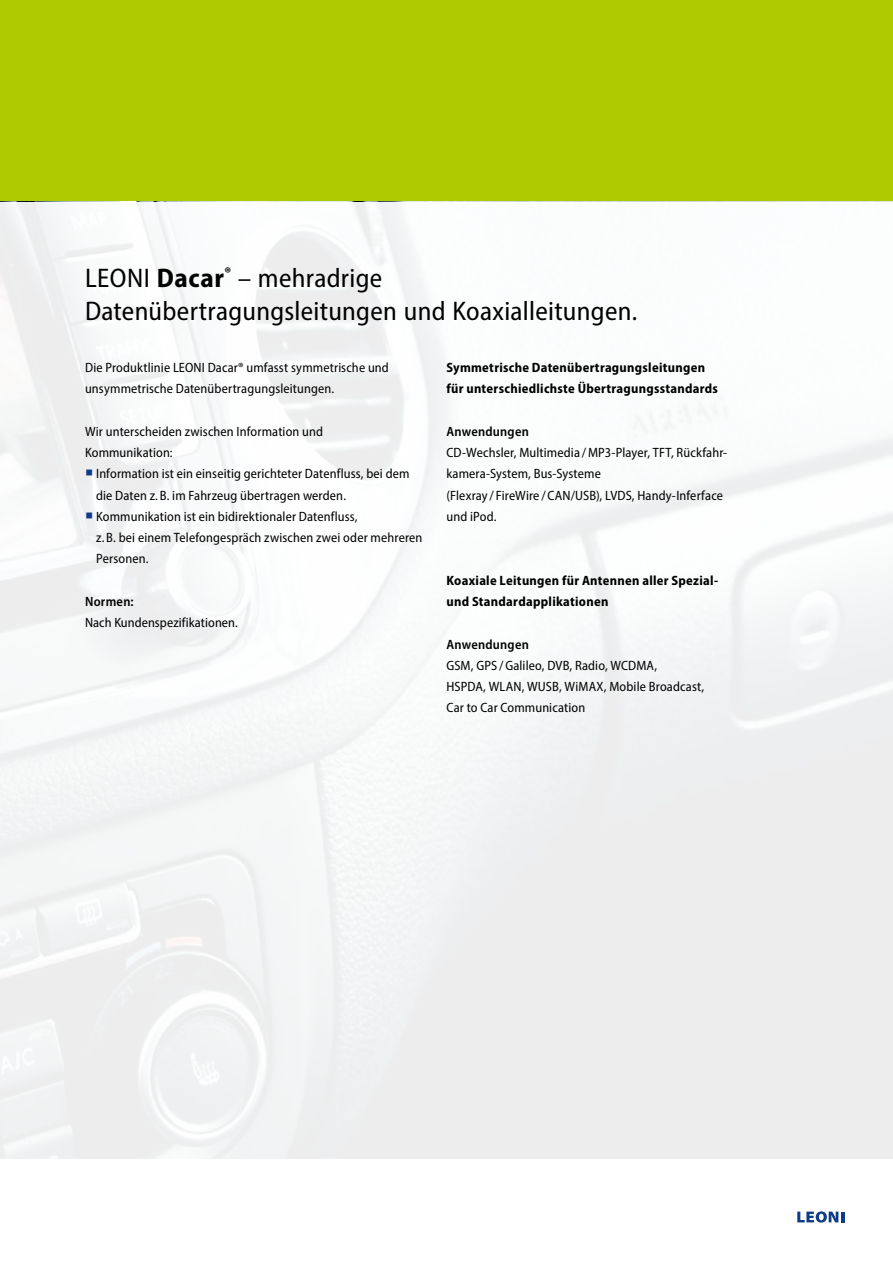
<style>
.page{position:relative;width:893px;height:1263px;background:#fff}
.page>*{position:absolute;margin:0;border:0;box-sizing:border-box;transform-origin:0 0}
.t1{font:semi-condensed 27px/33px "Myriad Pro";letter-spacing:.01em;color:#000}
.t2{font:semi-condensed 13.5px/21.3px "Myriad Pro";letter-spacing:.01em;color:#000}
.t3{font:700 semi-condensed 13.5px/21.3px "Myriad Pro";letter-spacing:.02em;color:#000}
.t4{font:600 semi-condensed 13.5px "Myriad Pro";letter-spacing:.02em;color:#000}
.s1{font-weight:700}
.s2{color:#0f3b89}
</style>
<div class="page">
<svg style="left:797px;top:1211px;width:47px;height:11px"></svg>
<div style="left:0;top:0;width:893px;height:202px;background:#afca00"></div>
<div style="left:0;top:202px;width:893px;height:984px;background:#f4f6f6"></div>
<h1 class="t1" style="left:85px;top:261px;width:554px">LEONI <span class="s1">Dacar</span><sup>®</sup> – mehradrige<br>Datenübertragungsleitungen und Koaxialleitungen.</h1>
<p class="t2" style="left:85px;top:357px;width:305px">Die Produktlinie LEONI Dacar® umfasst symmetrische und unsymmetrische Datenübertragungsleitungen.</p>
<p class="t2" style="left:85px;top:420px;width:240px">Wir unterscheiden zwischen Information und<br>Kommunikation:</p>
<p class="t2" style="left:96px;top:463px;width:315px;text-indent:-11px"><span class="s2">○</span> Information ist ein einseitig gerichteter Datenfluss, bei dem die Daten z. B. im Fahrzeug übertragen werden.</p>
<p class="t2" style="left:96px;top:506px;width:328px;text-indent:-11px"><span class="s2">○</span> Kommunikation ist ein bidirektionaler Datenfluss,<br>z. B. bei einem Telefongespräch zwischen zwei oder mehreren<br>Personen.</p>
<p class="t4" style="left:85px;top:593px;width:50px">Normen:</p>
<p class="t2" style="left:85px;top:612px;width:154px">Nach Kundenspezifikationen.</p>
<p class="t3" style="left:446px;top:356px;width:273px">Symmetrische Datenübertragungsleitungen für unterschiedlichste Übertragungsstandards</p>
<p class="t4" style="left:446px;top:423px;width:84px">Anwendungen</p>
<p class="t2" style="left:446px;top:442px;width:281px">CD-Wechsler, Multimedia /MP3-Player, TFT, Rückfahr&shy;kamera-System, Bus-Systeme<br>(Flexray / FireWire / CAN/USB), LVDS, Handy-Inferface und iPod.</p>
<p class="t3" style="left:446px;top:569px;width:273px">Koaxiale Leitungen für Antennen aller Spezial&shy;und Standardapplikationen</p>
<p class="t4" style="left:446px;top:635px;width:84px">Anwendungen</p>
<p class="t2" style="left:446px;top:654px;width:259px">GSM, GPS /Galileo, DVB, Radio, WCDMA,<br>HSPDA, WLAN, WUSB, WiMAX, Mobile Broadcast,<br>Car to Car Communication</p>
</div>
